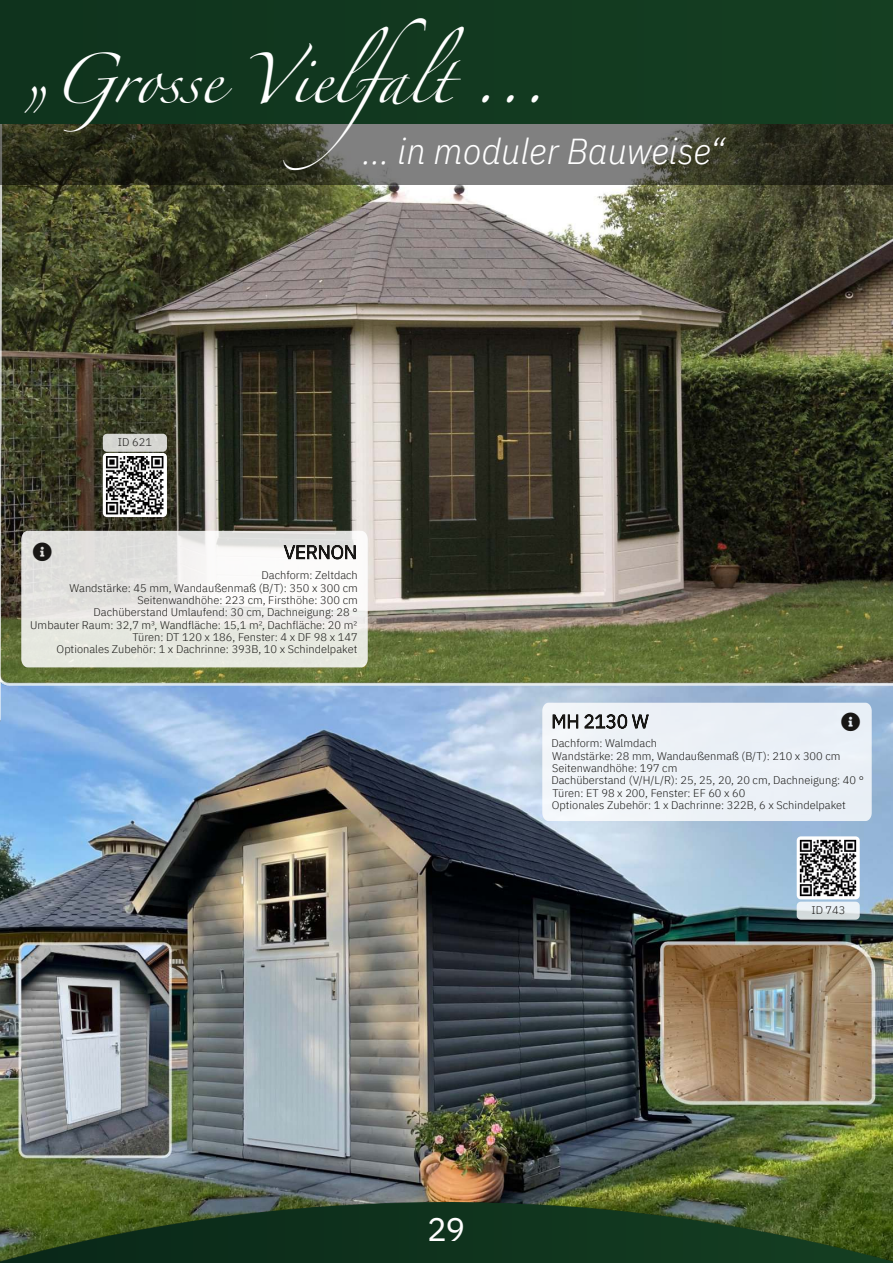
<style>
.page{position:relative;width:893px;height:1263px;background:#fff}
.page>*{position:absolute;margin:0;border:0;box-sizing:border-box;transform-origin:0 0}
.t1{font:45px "font 00000000295 d 01 ca";color:#fff;scale:.96 1}
.t2{font:36px "font 00000000295 d 01 ca";color:#fff;scale:.96 1}
.t3{font:33px "font 00000000295 d 01 c 9";color:#fff}
.t4{font:11.1px/12.5px "font 00000000295 d 01 c 8";color:#181715}
</style>
<div class="page">
<img style="left:0;top:685px;width:893px;height:517px">
<img style="left:797px;top:836px;width:63px;height:63px">
<svg style="left:797px;top:902px;width:63px;height:18px"></svg>
<img style="left:3px;top:185px;width:890px;height:500px">
<img style="left:103px;top:453px;width:64px;height:64px">
<svg style="left:103px;top:434px;width:64px;height:18px"></svg>
<svg style="left:21px;top:531px;width:347px;height:136px;fill:#e7e8e0"></svg>
<svg style="left:284px;top:545px;width:72px;height:14px"></svg>
<img style="left:0;top:185px;width:3px;height:537px">
<img style="left:0;top:1202px;width:893px;height:61px">
<div style="left:0;top:123px;width:893px;height:62px;background:#000;opacity:.5"></div>
<div style="left:0;top:0;width:893px;height:123px;background:#12391f"></div>
<div style="left:542px;top:703px;width:330px;height:118px;background:#ecf1f7"></div>
<svg style="left:33px;top:543px;width:19px;height:18px"></svg>
<h1 class="t1" style="left:21px;top:61px;width:549px">„Grosse Vielfalt ...</h1>
<h2 class="t2" style="left:363px;top:127px;width:379px">... in moduler Bauweise“</h2>
<p class="t4" style="left:118px;top:436px;width:36px">ID 621</p>
<p class="t4" style="left:30px;top:569px;width:329px;text-align:right">Dachform: Zeltdach<br>Wandstärke: 45 mm, Wandaußenmaß (B/T): 350 x 300 cm Seitenwandhöhe: 223 cm, Firsthöhe: 300 cm<br>Dachüberstand Umlaufend: 30 cm, Dachneigung: 28 °<br>Umbauter Raum: 32,7 m³, Wandfläche: 15,1 m², Dachfläche: 20 m²<br>Türen: DT 120 x 186, Fenster: 4 x DF 98 x 147<br>Optionales Zubehör: 1 x Dachrinne: 393B, 10 x Schindelpaket</p>
<p class="t4" style="left:551px;top:737px;width:314px">Dachform: Walmdach<br>Wandstärke: 28 mm, Wandaußenmaß (B/T): 210 x 300 cm Seitenwandhöhe: 197 cm<br>Dachüberstand (V/H/L/R): 25, 25, 20, 20 cm, Dachneigung: 40 ° Türen: ET 98 x 200, Fenster: EF 60 x 60<br>Optionales Zubehör: 1 x Dachrinne: 322B, 6 x Schindelpaket</p>
<p class="t4" style="left:811px;top:904px;width:36px">ID 743</p>
<h3 class="t3" style="left:427px;top:1207px;width:39px">29</h3>
</div>
